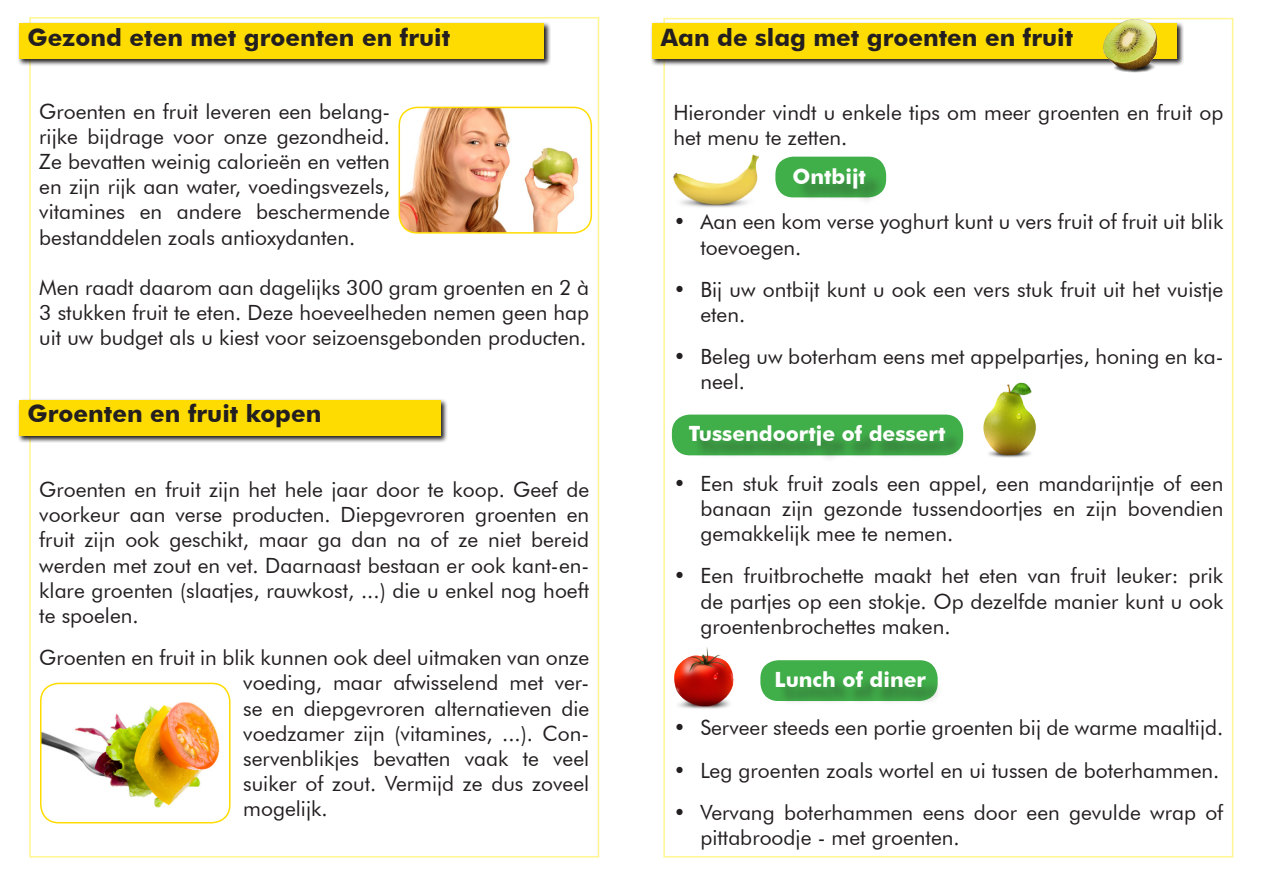
<style>
.page{position:relative;width:1263px;height:893px;background:#fff}
.page>*{position:absolute;margin:0;border:0;box-sizing:border-box;transform-origin:0 0}
.t1{font:700 24px "Futura BT";color:#231f20}
.t2{font:21px/25.2px "Futura BT";color:#231f20;text-align:justify}
.t3{font:700 21px "Futura BT";color:#fff}
</style>
<div class="page">
<svg style="left:18px;top:398px;width:429px;height:45px"></svg>
<div style="left:19px;top:400px;width:421px;height:36px;background:#ffdc01"></div>
<svg style="left:651px;top:22px;width:533px;height:44px"></svg>
<div style="left:652px;top:23px;width:525px;height:36px;background:#ffdc01"></div>
<svg style="left:18px;top:22px;width:533px;height:44px"></svg>
<div style="left:19px;top:23px;width:525px;height:36px;background:#ffdc01"></div>
<img style="left:41px;top:683px;width:189px;height:132px">
<div style="left:40px;top:683px;width:191px;height:140px;border:2px solid #ffdc01;border-radius:18px"></div>
<img style="left:399px;top:107px;width:192px;height:124px">
<div style="left:398px;top:107px;width:194px;height:127px;border:2px solid #ffdc01;border-radius:18px"></div>
<img style="left:1102px;top:17px;width:59px;height:56px">
<img style="left:983px;top:382px;width:53px;height:76px">
<div style="left:775px;top:157px;width:111px;height:40px;background:#40ae49;border-radius:18px"></div>
<div style="left:795px;top:171px;width:88px;height:35px;background:#231f20;opacity:.4"></div>
<div style="left:672px;top:415px;width:291px;height:40px;background:#40ae49;border-radius:18px"></div>
<div style="left:691px;top:428px;width:271px;height:35px;background:#231f20;opacity:.4"></div>
<div style="left:760px;top:660px;width:178px;height:41px;background:#40ae49;border-radius:18px"></div>
<div style="left:778px;top:674px;width:165px;height:32px;background:#231f20;opacity:.4"></div>
<img style="left:673px;top:154px;width:86px;height:54px">
<img style="left:674px;top:647px;width:60px;height:62px">
<p class="t1" style="left:28px;top:23px;width:424px">Gezond eten met groenten en fruit</p>
<p class="t1" style="left:661px;top:23px;width:414px">Aan de slag met groenten en fruit</p>
<p class="t2" style="left:39px;top:98px;width:352px">Groenten en fruit leveren een belang&shy;rijke bijdrage voor onze gezondheid.<br>Ze bevatten weinig calorieën en vetten en zijn rijk aan water, voedingsvezels, vitamines en andere beschermende bestanddelen zoals antioxydanten.</p>
<p class="t2" style="left:39px;top:275px;width:551px">Men raadt daarom aan dagelijks 300 gram groenten en 2 à 3 stukken fruit te eten. Deze hoeveelheden nemen geen hap uit uw budget als u kiest voor seizoensgebonden producten.</p>
<p class="t1" style="left:28px;top:399px;width:295px">Groenten en fruit kopen</p>
<p class="t2" style="left:39px;top:477px;width:551px">Groenten en fruit zijn het hele jaar door te koop. Geef de voorkeur aan verse producten. Diepgevroren groenten en fruit zijn ook geschikt, maar ga dan na of ze niet bereid werden met zout en vet. Daarnaast bestaan er ook kant-en&shy;klare groenten (slaatjes, rauwkost, ...) die u enkel nog hoeft te spoelen.</p>
<p class="t2" style="left:243px;top:645px;width:347px;text-indent:-204px">Groenten en fruit in blik kunnen ook deel uitmaken van onze voeding, maar afwisselend met ver&shy;se en diepgevroren alternatieven die voedzamer zijn (vitamines, ...). Con&shy;servenblikjes bevatten vaak te veel suiker of zout. Vermijd ze dus zoveel mogelijk.</p>
<p class="t2" style="left:673px;top:100px;width:551px">Hieronder vindt u enkele tips om meer groenten en fruit op het menu te zetten.</p>
<p class="t3" style="left:792px;top:164px;width:75px">Ontbijt</p>
<p class="t2" style="left:700px;top:209px;width:524px;text-indent:-27px">• Aan een kom verse yoghurt kunt u vers fruit of fruit uit blik toevoegen.</p>
<p class="t2" style="left:700px;top:277px;width:524px;text-indent:-27px">• Bij uw ontbijt kunt u ook een vers stuk fruit uit het vuistje eten.</p>
<p class="t2" style="left:700px;top:344px;width:524px;text-indent:-27px">• Beleg uw boterham eens met appelpartjes, honing en ka&shy;neel.</p>
<p class="t3" style="left:689px;top:421px;width:258px">Tussendoortje of dessert</p>
<p class="t2" style="left:700px;top:471px;width:524px;text-indent:-27px">• Een stuk fruit zoals een appel, een mandarijntje of een banaan zijn gezonde tussendoortjes en zijn bovendien gemakkelijk mee te nemen.</p>
<p class="t2" style="left:700px;top:563px;width:524px;text-indent:-27px">• Een fruitbrochette maakt het eten van fruit leuker: prik de partjes op een stokje. Op dezelfde manier kunt u ook groentenbrochettes maken.</p>
<p class="t3" style="left:774px;top:667px;width:153px">Lunch of diner</p>
<p class="t2" style="left:673px;top:715px;width:551px">• Serveer steeds een portie groenten bij de warme maaltijd.</p>
<p class="t2" style="left:673px;top:757px;width:547px">• Leg groenten zoals wortel en ui tussen de boterhammen.</p>
<p class="t2" style="left:700px;top:799px;width:524px;text-indent:-27px">• Vervang boterhammen eens door een gevulde wrap of pittabroodje - met groenten.</p>
</div>
